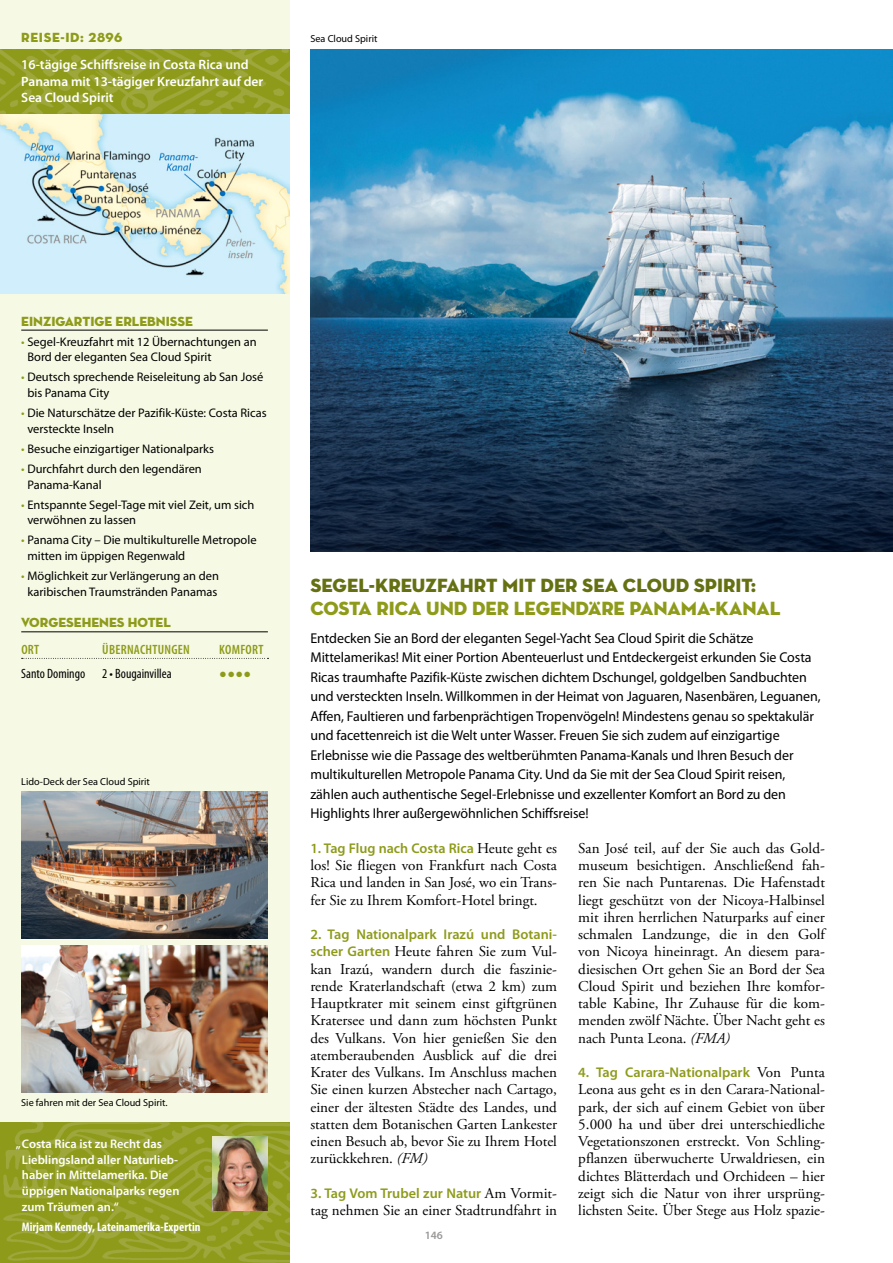
<style>
.page{position:relative;width:893px;height:1263px;background:#fff}
.page>*{position:absolute;margin:0;border:0;box-sizing:border-box;transform-origin:0 0}
.t1{font:19.5px "Neutra Disp Titling";color:#657012}
.t2{font:19.5px "Neutra Disp Titling";color:#8e9b1a}
.t3{font:15px/17.2px "Adobe Garamond Pro";color:#000;text-align:justify}
.t4{font:14.25px/19.5px "Myriad Pro";letter-spacing:-.005em;color:#000}
.t5{font:600 14.1px "Myriad Pro";color:#8e9b1a}
.t6{font:600 13.5px/16.5px "Myriad Pro";color:#fff}
.t7{font:13.5px "Neutra Disp Titling";color:#8e9b1a}
.t8{font:condensed 13.5px "Myriad Pro";color:#000}
.t9{font:600 condensed 13.5px "Myriad Pro";letter-spacing:.02em;color:#8e9b1a}
.t10{font:13.5px "Neutra Disp Titling";letter-spacing:.05em;color:#8e9b1a}
.t11{font:12.75px "Arial";color:#8e9b1a}
.t12{font:12.45px/15.8px "Myriad Pro";color:#000}
.t13{font:600 12.45px/15.8px "Myriad Pro";color:#fff}
.t14{font:700 condensed 12.45px "Myriad Pro";color:#fff}
.t15{font:600 11.25px "Myriad Pro";color:#999897}
.t16{font:10.2px "Myriad Pro";color:#000}
.s1{color:#8e9b1a}
.s2{font-family:"Adobe Garamond Pro";font-weight:400;font-size:15px;color:#000}
.s3{font-family:"Myriad Pro";font-weight:600;font-size:14.1px;color:#8e9b1a}
.s4{font-style:italic}
</style>
<div class="page">
<div style="left:0;top:0;width:289px;height:1263px;background:#f6f9e3"></div>
<img style="left:0;top:114px;width:289px;height:180px">
<img style="left:0;top:49px;width:289px;height:65px">
<hr style="left:21px;top:330px;width:247px;height:1px;background:#000">
<hr style="left:21px;top:631px;width:247px;height:1px;background:#000">
<svg style="left:22px;top:658px;width:246px;height:1px"></svg>
<img style="left:0;top:1123px;width:289px;height:140px">
<img style="left:21px;top:945px;width:247px;height:147px">
<img style="left:21px;top:792px;width:247px;height:147px">
<img style="left:310px;top:49px;width:583px;height:502px">
<img style="left:213px;top:1136px;width:55px;height:75px">
<p class="t10" style="left:21px;top:30px;width:103px">REISE-ID: 2896</p>
<p class="t6" style="left:21px;top:58px;width:244px">16-tägige Schiffsreise in Costa Rica und<br>Panama mit 13-tägiger Kreuzfahrt auf der<br>Sea Cloud Spirit</p>
<p class="t16" style="left:310px;top:34px;width:69px">Sea Cloud Spirit</p>
<p class="t7" style="left:21px;top:313px;width:173px">EINZIGARTIGE ERLEBNISSE</p>
<p class="t12" style="left:27px;top:334px;width:231px;text-indent:-6px"><span class="s1">•</span> Segel-Kreuzfahrt mit 12 Übernachtungen an<br>Bord der eleganten Sea Cloud Spirit</p>
<p class="t12" style="left:27px;top:370px;width:238px;text-indent:-6px"><span class="s1">•</span> Deutsch sprechende Reiseleitung ab San José bis Panama City</p>
<p class="t12" style="left:27px;top:405px;width:241px;text-indent:-6px"><span class="s1">•</span> Die Naturschätze der Pazifik-Küste: Costa Ricas versteckte Inseln</p>
<p class="t12" style="left:21px;top:441px;width:194px"><span class="s1">•</span> Besuche einzigartiger Nationalparks</p>
<p class="t12" style="left:27px;top:461px;width:176px;text-indent:-6px"><span class="s1">•</span> Durchfahrt durch den legendären<br>Panama-Kanal</p>
<p class="t12" style="left:27px;top:497px;width:229px;text-indent:-6px"><span class="s1">•</span> Entspannte Segel-Tage mit viel Zeit, um sich verwöhnen zu lassen</p>
<p class="t12" style="left:27px;top:533px;width:231px;text-indent:-6px"><span class="s1">•</span> Panama City – Die multikulturelle Metropole mitten im üppigen Regenwald</p>
<p class="t12" style="left:21px;top:569px;width:199px;text-align:center"><span class="s1">•</span> Möglichkeit zur Verlängerung an den karibischen Traumstränden Panamas</p>
<p class="t7" style="left:21px;top:615px;width:151px">VORGESEHENES HOTEL</p>
<p class="t9" style="left:21px;top:641px;width:19px">ORT</p>
<p class="t9" style="left:102px;top:641px;width:89px">ÜBERNACHTUNGEN</p>
<p class="t9" style="left:219px;top:641px;width:46px">KoMFoRT</p>
<p class="t8" style="left:21px;top:666px;width:66px">Santo Domingo</p>
<p class="t8" style="left:102px;top:666px;width:71px">2 • Bougainvillea</p>
<p class="t11" style="left:219px;top:665px;width:33px">●●●●</p>
<p class="t16" style="left:21px;top:776px;width:130px">Lido-Deck der Sea Cloud Spirit</p>
<p class="t16" style="left:21px;top:1098px;width:148px">Sie fahren mit der Sea Cloud Spirit.</p>
<p class="t13" style="left:22px;top:1137px;width:159px;text-indent:-6px">„Costa Rica ist zu Recht das<br>Lieblingsland aller Naturlieb&shy;haber in Mittelamerika. Die üppigen Nationalparks regen zum Träumen an.“</p>
<p class="t14" style="left:22px;top:1222px;width:180px">Mirjam Kennedy, Lateinamerika-Expertin</p>
<h1 class="t1" style="left:310px;top:574px;width:447px">SEGEL-KREUZFAHRT MIT DER SEA CLOUD SPIRIT:</h1>
<h1 class="t2" style="left:310px;top:597px;width:472px">COSTA RICA UND DER LEGENDÄRE PANAMA-KANAL</h1>
<p class="t4" style="left:310px;top:629px;width:512px">Entdecken Sie an Bord der eleganten Segel-Yacht Sea Cloud Spirit die Schätze Mittelamerikas! Mit einer Portion Abenteuerlust und Entdeckergeist erkunden Sie Costa Ricas traumhafte Pazifik-Küste zwischen dichtem Dschungel, goldgelben Sandbuchten und versteckten Inseln. Willkommen in der Heimat von Jaguaren, Nasenbären, Leguanen, Affen, Faultieren und farbenprächtigen Tropenvögeln! Mindestens genau so spektakulär und facettenreich ist die Welt unter Wasser. Freuen Sie sich zudem auf einzigartige Erlebnisse wie die Passage des weltberühmten Panama-Kanals und Ihren Besuch der multikulturellen Metropole Panama City. Und da Sie mit der Sea Cloud Spirit reisen, zählen auch authentische Segel-Erlebnisse und exzellenter Komfort an Bord zu den Highlights Ihrer außergewöhnlichen Schiffsreise!</p>
<p class="t5" style="left:310px;top:843px;width:248px">1. Tag Flug nach Costa Rica <span class="s2">Heute geht es</span></p>
<p class="t3" style="left:310px;top:857px;width:248px">los! Sie fliegen von Frankfurt nach Costa Rica und landen in San José, wo ein Trans&shy;fer Sie zu Ihrem Komfort-Hotel bringt.</p>
<p class="t5" style="left:310px;top:929px;width:248px">2. Tag Nationalpark Irazú und Botani-</p>
<p class="t3" style="left:310px;top:944px;width:248px"><span class="s3">scher Garten</span> Heute fahren Sie zum Vul&shy;kan Irazú, wandern durch die faszinie&shy;rende Kraterlandschaft (etwa 2 km) zum Hauptkrater mit seinem einst giftgrünen Kratersee und dann zum höchsten Punkt des Vulkans. Von hier genießen Sie den atemberaubenden Ausblick auf die drei Krater des Vulkans. Im Anschluss machen Sie einen kurzen Abstecher nach Cartago, einer der ältesten Städte des Landes, und statten dem Botanischen Garten Lankester einen Besuch ab, bevor Sie zu Ihrem Hotel zurückkehren. <span class="s4">(FM)</span></p>
<p class="t5" style="left:310px;top:1188px;width:248px">3. Tag Vom Trubel zur Natur <span class="s2">Am Vormit-</span></p>
<p class="t3" style="left:310px;top:1202px;width:248px">tag nehmen Sie an einer Stadtrundfahrt in</p>
<p class="t3" style="left:578px;top:840px;width:248px">San José teil, auf der Sie auch das Gold&shy;museum besichtigen. Anschließend fah&shy;ren Sie nach Puntarenas. Die Hafenstadt liegt geschützt von der Nicoya-Halbinsel mit ihren herrlichen Naturparks auf einer schmalen Landzunge, die in den Golf von Nicoya hineinragt. An diesem para&shy;diesischen Ort gehen Sie an Bord der Sea Cloud Spirit und beziehen Ihre komfor&shy;table Kabine, Ihr Zuhause für die kom&shy;menden zwölf Nächte. Über Nacht geht es nach Punta Leona. <span class="s4">(FMA)</span></p>
<p class="t5" style="left:578px;top:1067px;width:248px">4. Tag Carara-Nationalpark <span class="s2">Von Punta</span></p>
<p class="t3" style="left:578px;top:1082px;width:248px">Leona aus geht es in den Carara-National&shy;park, der sich auf einem Gebiet von über 5.000 ha und über drei unterschiedliche Vegetationszonen erstreckt. Von Schling&shy;pflanzen überwucherte Urwaldriesen, ein dichtes Blätterdach und Orchideen – hier zeigt sich die Natur von ihrer ursprüng&shy;lichsten Seite. Über Stege aus Holz spazie-</p>
<p class="t15" style="left:425px;top:1230px;width:20px">146</p>
</div>
